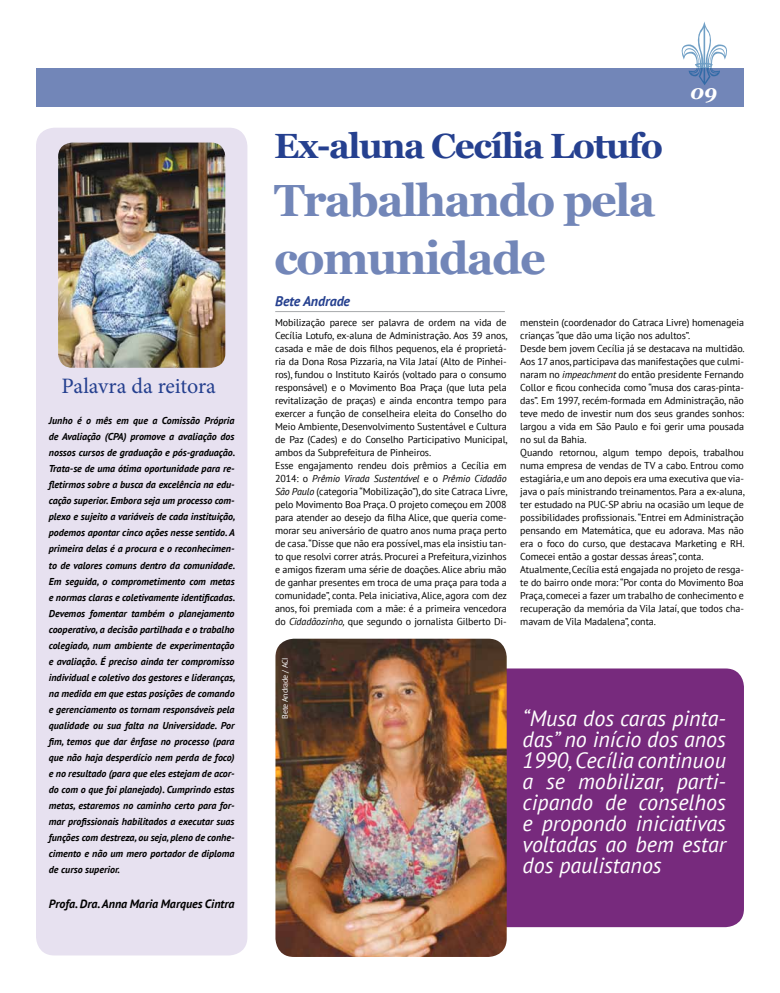
<style>
.page{position:relative;width:780px;height:993px;background:#fff}
.page>*{position:absolute;margin:0;border:0;box-sizing:border-box;transform-origin:0 0}
.t1{font:700 45px/58px "Georgia";letter-spacing:-.04em;color:#7286b8}
.t2{font:700 35px "Georgia";letter-spacing:-.04em;color:#25408f}
.t3{font:italic 22px/21px "PT Sans";color:#fff;text-align:justify}
.t4{font:22px "Minion Pro";color:#25408f}
.t5{font:italic 700 20px "Georgia";color:#fff}
.t6{font:italic 700 14px "PT Sans";letter-spacing:-.01em;color:#25408f}
.t7{font:italic 700 12px "PT Sans";color:#000}
.t8{font:10px/13px "PT Sans";letter-spacing:-.01em;color:#000}
.t9{font:italic 700 10px/16px "PT Sans";color:#000;text-align:justify}
.t10{font:8px "PT Sans";letter-spacing:-.02em;color:#fff}
.s1{font-style:italic}
</style>
<div class="page">
<div style="left:488px;top:668px;width:256px;height:258px;background:#772a7d;border-radius:18px"></div>
<div style="left:36px;top:69px;width:708px;height:38px;background:#7286b8"></div>
<svg style="left:680px;top:21px;width:48px;height:64px"></svg>
<div style="left:36px;top:128px;width:211px;height:827px;background:#e7e1f0;border-radius:18px"></div>
<img style="left:58px;top:142px;width:167px;height:225px">
<hr style="left:275px;top:311px;width:230px;height:1px;background:#a7a9ac">
<img style="left:275px;top:638px;width:231px;height:318px">
<h3 class="t4" style="left:62px;top:371px;width:156px">Palavra da reitora</h3>
<p class="t9" style="left:49px;top:412px;width:188px">Junho é o mês em que a Comissão Própria de Avaliação (CPA) promove a avaliação dos nossos cursos de graduação e pós-graduação.<br>Trata-se de uma ótima oportunidade para re&shy;fletirmos sobre a busca da excelência na edu&shy;cação superior. Embora seja um processo com&shy;plexo e sujeito a variáveis de cada instituição, podemos apontar cinco ações nesse sentido. A primeira delas é a procura e o reconhecimen&shy;to de valores comuns dentro da comunidade.<br>Em seguida, o comprometimento com metas e normas claras e coletivamente identificadas.<br>Devemos fomentar também o planejamento cooperativo, a decisão partilhada e o trabalho colegiado, num ambiente de experimentação e avaliação. É preciso ainda ter compromisso individual e coletivo dos gestores e lideranças, na medida em que estas posições de comando e gerenciamento os tornam responsáveis pela qualidade ou sua falta na Universidade. Por fim, temos que dar ênfase no processo (para que não haja desperdício nem perda de foco) e no resultado (para que eles estejam de acor&shy;do com o que foi planejado). Cumprindo estas metas, estaremos no caminho certo para for&shy;mar profissionais habilitados a executar suas funções com destreza, ou seja, pleno de conhe&shy;cimento e não um mero portador de diploma de curso superior.</p>
<p class="t7" style="left:49px;top:895px;width:187px">Profa. Dra. Anna Maria Marques Cintra</p>
<h2 class="t2" style="left:274px;top:123px;width:390px">Ex-aluna Cecília Lotufo</h2>
<h1 class="t1" style="left:274px;top:171px;width:383px">Trabalhando pela comunidade</h1>
<h3 class="t6" style="left:275px;top:291px;width:76px">Bete Andrade</h3>
<h3 class="t5" style="left:690px;top:79px;width:28px">09</h3>
<p class="t8" style="left:275px;top:316px;width:234px">Mobilização parece ser palavra de ordem na vida de Cecília Lotufo, ex-aluna de Administração. Aos 39 anos, casada e mãe de dois filhos pequenos, ela é proprietá&shy;ria da Dona Rosa Pizzaria, na Vila Jataí (Alto de Pinhei&shy;ros), fundou o Instituto Kairós (voltado para o consumo responsável) e o Movimento Boa Praça (que luta pela revitalização de praças) e ainda encontra tempo para exercer a função de conselheira eleita do Conselho do Meio Ambiente, Desenvolvimento Sustentável e Cultura de Paz (Cades) e do Conselho Participativo Municipal, ambos da Subprefeitura de Pinheiros.<br>Esse engajamento rendeu dois prêmios a Cecília em 2014: o <span class="s1">Prêmio Virada Sustentável</span> e o <span class="s1">Prêmio Cidadão São Paulo</span> (categoria “Mobilização”), do site Catraca Livre, pelo Movimento Boa Praça. O projeto começou em 2008 para atender ao desejo da filha Alice, que queria come&shy;morar seu aniversário de quatro anos numa praça perto de casa.“Disse que não era possível, mas ela insistiu tan&shy;to que resolvi correr atrás. Procurei a Prefeitura, vizinhos e amigos fizeram uma série de doações. Alice abriu mão de ganhar presentes em troca de uma praça para toda a comunidade”, conta. Pela iniciativa, Alice, agora com dez anos, foi premiada com a mãe: é a primeira vencedora do <span class="s1">Cidadãozinho,</span> que segundo o jornalista Gilberto Di-</p>
<p class="t8" style="left:520px;top:315px;width:226px">menstein (coordenador do Catraca Livre) homenageia crianças “que dão uma lição nos adultos”.<br>Desde bem jovem Cecília já se destacava na multidão.<br>Aos 17 anos, participava das manifestações que culmi&shy;naram no <span class="s1">impeachment</span> do então presidente Fernando Collor e ficou conhecida como “musa dos caras-pinta&shy;das”. Em 1997, recém-formada em Administração, não teve medo de investir num dos seus grandes sonhos: largou a vida em São Paulo e foi gerir uma pousada no sul da Bahia.<br>Quando retornou, algum tempo depois, trabalhou numa empresa de vendas de TV a cabo. Entrou como estagiária, e um ano depois era uma executiva que via&shy;java o país ministrando treinamentos. Para a ex-aluna, ter estudado na PUC-SP abriu na ocasião um leque de possibilidades profissionais. “Entrei em Administração pensando em Matemática, que eu adorava. Mas não era o foco do curso, que destacava Marketing e RH.<br>Comecei então a gostar dessas áreas”, conta.<br>Atualmente, Cecília está engajada no projeto de resga&shy;te do bairro onde mora: “Por conta do Movimento Boa Praça, comecei a fazer um trabalho de conhecimento e recuperação da memória da Vila Jataí, que todos cha&shy;mavam de Vila Madalena”, conta.</p>
<p class="t10" style="left:280px;top:718px;width:63px;rotate:-90deg">Bete Andrade / ACI</p>
<h3 class="t3" style="left:522px;top:706px;width:205px">“Musa dos caras pinta&shy;das” no início dos anos 1990, Cecília continuou a se mobilizar, parti&shy;cipando de conselhos e propondo iniciativas voltadas ao bem estar dos paulistanos</h3>
</div>
